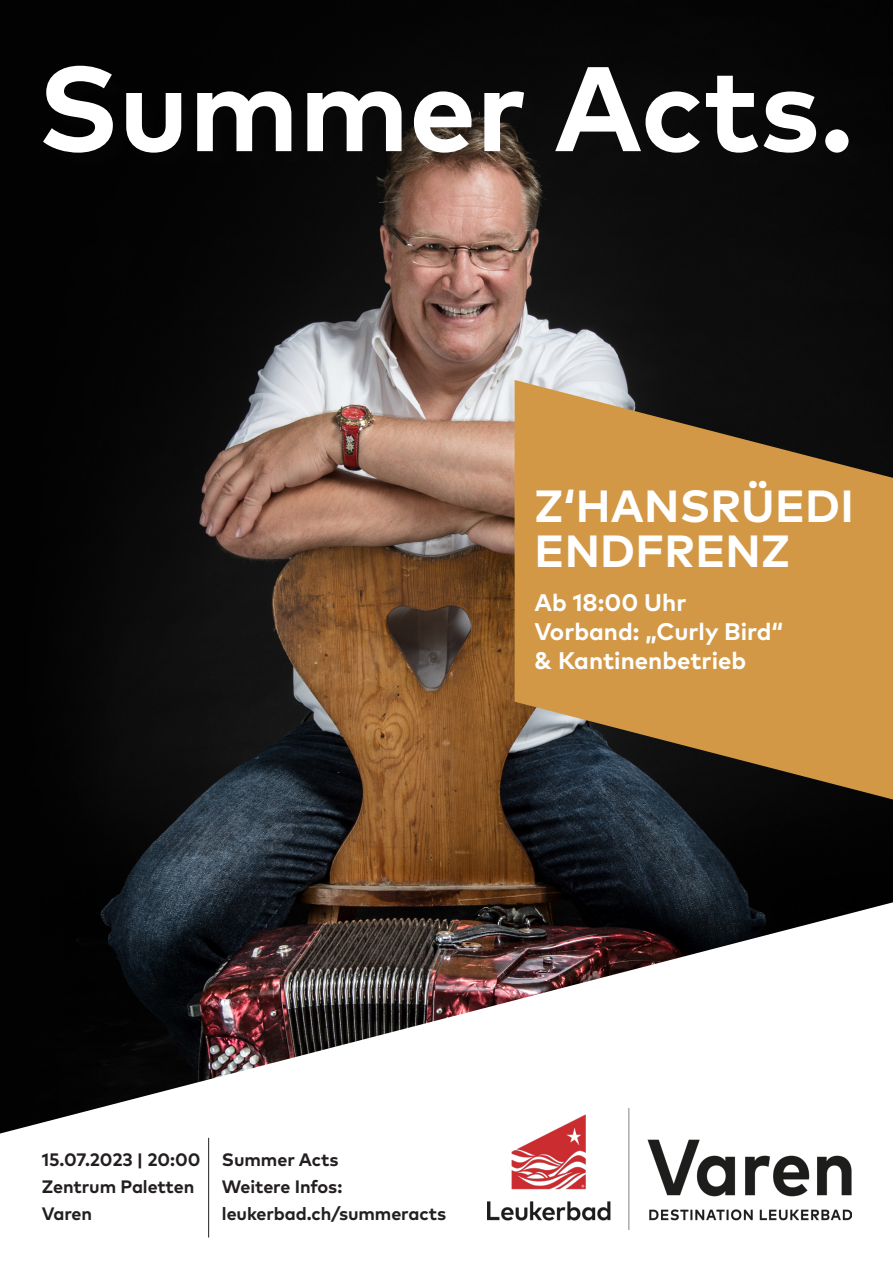
<style>
.page{position:relative;width:893px;height:1263px;background:#fff}
.page>*{position:absolute;margin:0;border:0;box-sizing:border-box;transform-origin:0 0}
.t1{font:700 120px "Mark Pro";color:#fff}
.t2{font:700 45px/45px "Mark Pro";letter-spacing:.005em;color:#fff}
.t3{font:700 24px/28.8px "Mark Pro";color:#fff}
.t4{font:700 18px/27px "Mark Pro";letter-spacing:-.005em;color:#231f20}
</style>
<div class="page">
<img style="left:0;top:0;width:893px;height:902px">
<div style="left:46px;top:68px;width:821px;height:104px;background:#231f20;opacity:.1"></div>
<svg style="left:0;top:902px;width:893px;height:336px"></svg>
<svg style="left:515px;top:380px;width:378px;height:419px;background:#aa7d3f"></svg>
<hr style="left:208px;top:1138px;width:1px;height:99px;background:#231f20">
<img style="left:487px;top:1109px;width:365px;height:120px">
<h1 class="t1" style="left:37px;top:18px;width:818px">Summer Acts.</h1>
<h2 class="t2" style="left:534px;top:480px;width:321px">Z‘HANSRÜEDI<br>ENDFRENZ</h2>
<h3 class="t3" style="left:534px;top:586px;width:250px">Ab 18:00 Uhr<br>Vorband: „Curly Bird“ &amp; Kantinenbetrieb</h3>
<p class="t4" style="left:42px;top:1145px;width:160px">15.07.2023 | 20:00<br>Zentrum Paletten<br>Varen</p>
<p class="t4" style="left:222px;top:1145px;width:226px">Summer Acts<br>Weitere Infos: leukerbad.ch/summeracts</p>
</div>
